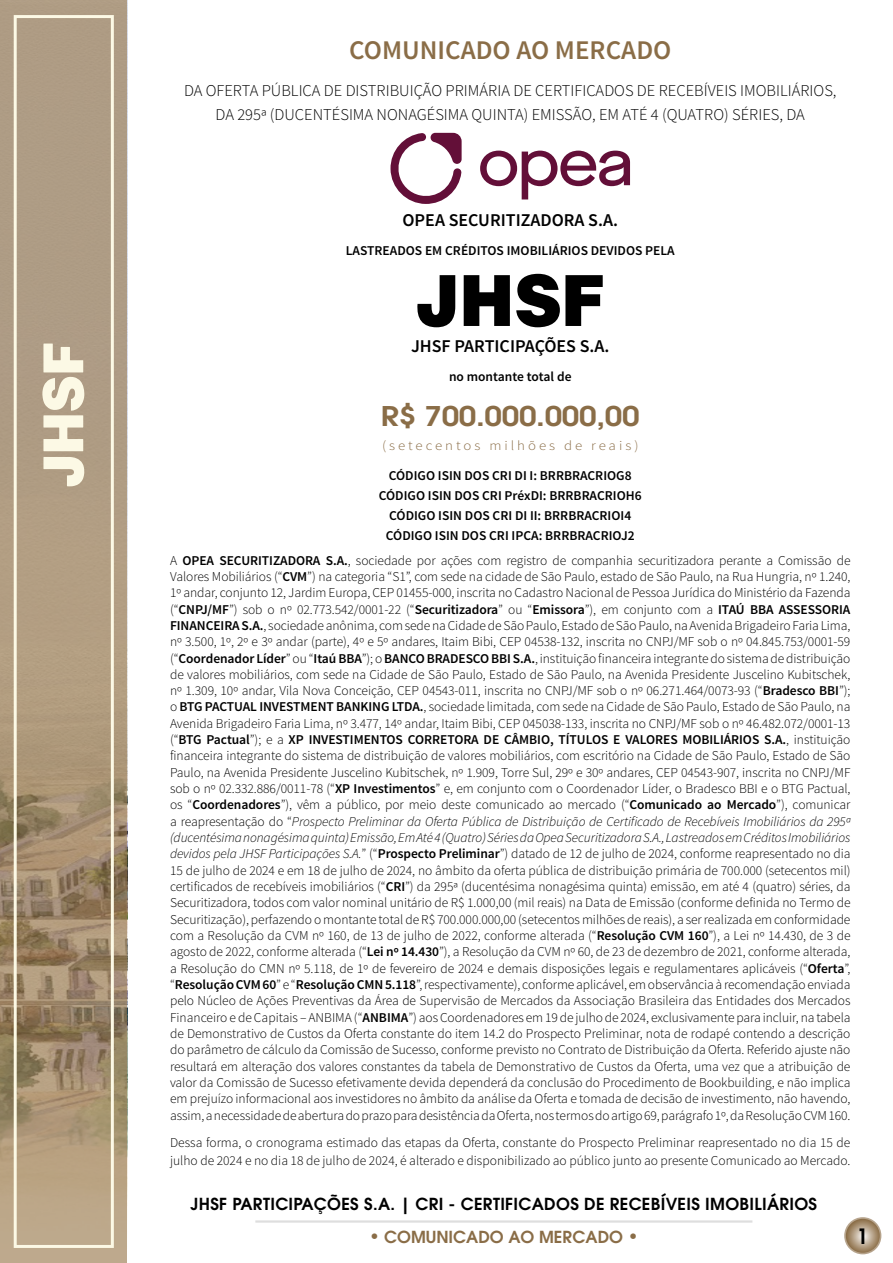
<style>
.page{position:relative;width:893px;height:1263px;background:#fff}
.page>*{position:absolute;margin:0;border:0;box-sizing:border-box;transform-origin:0 0}
.t1{font:600 27px "Source Sans Pro";color:#8a6d47}
.t2{font:600 27px "ITC Avant Garde Pro";letter-spacing:-.01em;color:#8a6d47;scale:1.16 1}
.t3{font:600 21px "ITC Avant Garde Pro";color:#000}
.t4{font:600 18px "Source Sans Pro";color:#000}
.t5{font:300 16.5px/23.7px "Source Sans Pro";color:#000;text-align:center}
.t6{font:600 16.5px "ITC Avant Garde Pro";letter-spacing:.02em;color:#000}
.t7{font:600 16.5px "ITC Avant Garde Pro";color:#8a6d47}
.t8{font:300 13.5px/16.4px "Source Sans Pro";color:#000;text-align:justify}
.t9{font:600 13.5px/20.1px "Source Sans Pro";color:#000;text-align:center}
.t10{font:300 13.5px "Source Sans Pro";letter-spacing:.2em;color:#8a6d47;scale:1.1 1}
.s1{font-weight:600}
.s2{font-style:italic}
.s3{font-size:18px}
</style>
<div class="page">
<svg style="left:0;top:0;width:127px;height:1263px;background:#aa967b"></svg>
<svg style="left:42px;top:343px;width:42px;height:108px;background:#ddd4bf"></svg>
<svg style="left:43px;top:457px;width:41px;height:29px"></svg>
<div style="left:14px;top:15px;width:100px;height:1233px;border:3px solid #fcf9e5"></div>
<svg style="left:844px;top:1217px;width:37px;height:37px"></svg>
<svg style="left:846px;top:1219px;width:34px;height:34px"></svg>
<hr style="left:255px;top:1220px;width:497px;height:3px;background:#ccc">
<svg style="left:480px;top:150px;width:150px;height:49px"></svg>
<svg style="left:390px;top:133px;width:72px;height:71px"></svg>
<svg style="left:417px;top:275px;width:38px;height:52px"></svg>
<svg style="left:464px;top:275px;width:46px;height:51px"></svg>
<svg style="left:516px;top:274px;width:87px;height:53px"></svg>
<h1 class="t1" style="left:349px;top:33px;width:324px">COMUNICADO AO MERCADO</h1>
<p class="t5" style="left:184px;top:79px;width:654px">DA OFERTA PÚBLICA DE DISTRIBUIÇÃO PRIMÁRIA DE CERTIFICADOS DE RECEBÍVEIS IMOBILIÁRIOS,<br>DA 295ª (DUCENTÉSIMA NONAGÉSIMA QUINTA) EMISSÃO, EM ATÉ 4 (QUATRO) SÉRIES, DA</p>
<h3 class="t4" style="left:402px;top:209px;width:217px">OPEA SECURITIZADORA S.A.</h3>
<p class="t9" style="left:346px;top:241px;width:331px">LASTREADOS EM CRÉDITOS IMOBILIÁRIOS DEVIDOS PELA</p>
<h3 class="t4" style="left:411px;top:335px;width:200px">JHSF PARTICIPAÇÕES S.A.</h3>
<p class="t9" style="left:449px;top:367px;width:124px">no montante total de</p>
<h1 class="t2" style="left:381px;top:399px;width:225px">R$ 700.000.000,00</h1>
<p class="t10" style="left:382px;top:438px;width:235px">(setecentos milhões de reais)</p>
<p class="t9" style="left:379px;top:465px;width:264px">CÓDIGO ISIN DOS CRI DI I: BRRBRACRIOG8<br>CÓDIGO ISIN DOS CRI PréxDI: BRRBRACRIOH6<br>CÓDIGO ISIN DOS CRI DI II: BRRBRACRIOI4<br>CÓDIGO ISIN DOS CRI IPCA: BRRBRACRIOJ2</p>
<p class="t8" style="left:170px;top:552px;width:682px">A <span class="s1">OPEA SECURITIZADORA S.A.</span>, sociedade por ações com registro de companhia securitizadora perante a Comissão de Valores Mobiliários (“<span class="s1">CVM</span>”) na categoria “S1”, com sede na cidade de São Paulo, estado de São Paulo, na Rua Hungria, nº 1.240, 1º andar, conjunto 12, Jardim Europa, CEP 01455-000, inscrita no Cadastro Nacional de Pessoa Jurídica do Ministério da Fazenda (“<span class="s1">CNPJ/MF</span>”) sob o nº 02.773.542/0001-22 (“<span class="s1">Securitizadora</span>” ou “<span class="s1">Emissora</span>”), em conjunto com a <span class="s1">ITAÚ BBA ASSESSORIA FINANCEIRA S.A.</span>, sociedade anônima, com sede na Cidade de São Paulo, Estado de São Paulo, na Avenida Brigadeiro Faria Lima, nº 3.500, 1º, 2º e 3º andar (parte), 4º e 5º andares, Itaim Bibi, CEP 04538-132, inscrita no CNPJ/MF sob o nº 04.845.753/0001-59 (“<span class="s1">Coordenador Líder</span>” ou “<span class="s1">Itaú BBA</span>”); o <span class="s1">BANCO BRADESCO BBI S.A.</span>, instituição financeira integrante do sistema de distribuição de valores mobiliários, com sede na Cidade de São Paulo, Estado de São Paulo, na Avenida Presidente Juscelino Kubitschek, nº 1.309, 10º andar, Vila Nova Conceição, CEP 04543-011, inscrita no CNPJ/MF sob o nº 06.271.464/0073-93 (“<span class="s1">Bradesco BBI</span>”); o <span class="s1">BTG PACTUAL INVESTMENT BANKING LTDA.</span>, sociedade limitada, com sede na Cidade de São Paulo, Estado de São Paulo, na Avenida Brigadeiro Faria Lima, nº 3.477, 14º andar, Itaim Bibi, CEP 045038-133, inscrita no CNPJ/MF sob o nº 46.482.072/0001-13 (“<span class="s1">BTG Pactual</span>”); e a <span class="s1">XP INVESTIMENTOS CORRETORA DE CÂMBIO, TÍTULOS E VALORES MOBILIÁRIOS S.A.</span>, instituição financeira integrante do sistema de distribuição de valores mobiliários, com escritório na Cidade de São Paulo, Estado de São Paulo, na Avenida Presidente Juscelino Kubitschek, nº 1.909, Torre Sul, 29º e 30º andares, CEP 04543-907, inscrita no CNPJ/MF sob o nº 02.332.886/0011-78 (“<span class="s1">XP Investimentos</span>” e, em conjunto com o Coordenador Líder, o Bradesco BBI e o BTG Pactual, os “<span class="s1">Coordenadores</span>”), vêm a público, por meio deste comunicado ao mercado (“<span class="s1">Comunicado ao Mercado</span>”), comunicar a reapresentação do “<span class="s2">Prospecto Preliminar da Oferta Pública de Distribuição de Certificado de Recebíveis Imobiliários da 295ª (ducentésima nonagésima quinta) Emissão, Em Até 4 (Quatro) Séries da Opea Securitizadora S.A., Lastreados em Créditos Imobiliários devidos pela JHSF Participações S.A.</span>” (“<span class="s1">Prospecto Preliminar</span>”) datado de 12 de julho de 2024, conforme reapresentado no dia 15 de julho de 2024 e em 18 de julho de 2024, no âmbito da oferta pública de distribuição primária de 700.000 (setecentos mil) certificados de recebíveis imobiliários (“<span class="s1">CRI</span>”) da 295ª (ducentésima nonagésima quinta) emissão, em até 4 (quatro) séries, da Securitizadora, todos com valor nominal unitário de R$ 1.000,00 (mil reais) na Data de Emissão (conforme definida no Termo de Securitização), perfazendo o montante total de R$ 700.000.000,00 (setecentos milhões de reais), a ser realizada em conformidade com a Resolução da CVM nº 160, de 13 de julho de 2022, conforme alterada (“<span class="s1">Resolução CVM 160</span>”), a Lei nº 14.430, de 3 de agosto de 2022, conforme alterada (“<span class="s1">Lei nº 14.430</span>”), a Resolução da CVM nº 60, de 23 de dezembro de 2021, conforme alterada, a Resolução do CMN nº 5.118, de 1º de fevereiro de 2024 e demais disposições legais e regulamentares aplicáveis (“<span class="s1">Oferta</span>”, “<span class="s1">Resolução CVM 60</span>” e “<span class="s1">Resolução CMN 5.118</span>”, respectivamente), conforme aplicável, em observância à recomendação enviada pelo Núcleo de Ações Preventivas da Área de Supervisão de Mercados da Associação Brasileira das Entidades dos Mercados Financeiro e de Capitais – ANBIMA (“<span class="s1">ANBIMA</span>”) aos Coordenadores em 19 de julho de 2024, exclusivamente para incluir, na tabela de Demonstrativo de Custos da Oferta constante do item 14.2 do Prospecto Preliminar, nota de rodapé contendo a descrição do parâmetro de cálculo da Comissão de Sucesso, conforme previsto no Contrato de Distribuição da Oferta. Referido ajuste não resultará em alteração dos valores constantes da tabela de Demonstrativo de Custos da Oferta, uma vez que a atribuição de valor da Comissão de Sucesso efetivamente devida dependerá da conclusão do Procedimento de Bookbuilding, e não implica em prejuízo informacional aos investidores no âmbito da análise da Oferta e tomada de decisão de investimento, não havendo, assim, a necessidade de abertura do prazo para desistência da Oferta, nos termos do artigo 69, parágrafo 1º, da Resolução CVM 160.</p>
<p class="t8" style="left:170px;top:1133px;width:682px;line-height:18.6px">Dessa forma, o cronograma estimado das etapas da Oferta, constante do Prospecto Preliminar reapresentado no dia 15 de julho de 2024 e no dia 18 de julho de 2024, é alterado e disponibilizado ao público junto ao presente Comunicado ao Mercado.</p>
<p class="t6" style="left:191px;top:1193px;width:628px">JHSF PARTICIPAÇÕES S.A. | CRI - CERTIFICADOS DE RECEBÍVEIS IMOBILIÁRIOS</p>
<p class="t7" style="left:369px;top:1226px;width:271px"><span class="s3">•</span> COMUNICADO AO MERCADO <span class="s3">•</span></p>
<h2 class="t3" style="left:857px;top:1222px;width:13px">1</h2>
</div>
